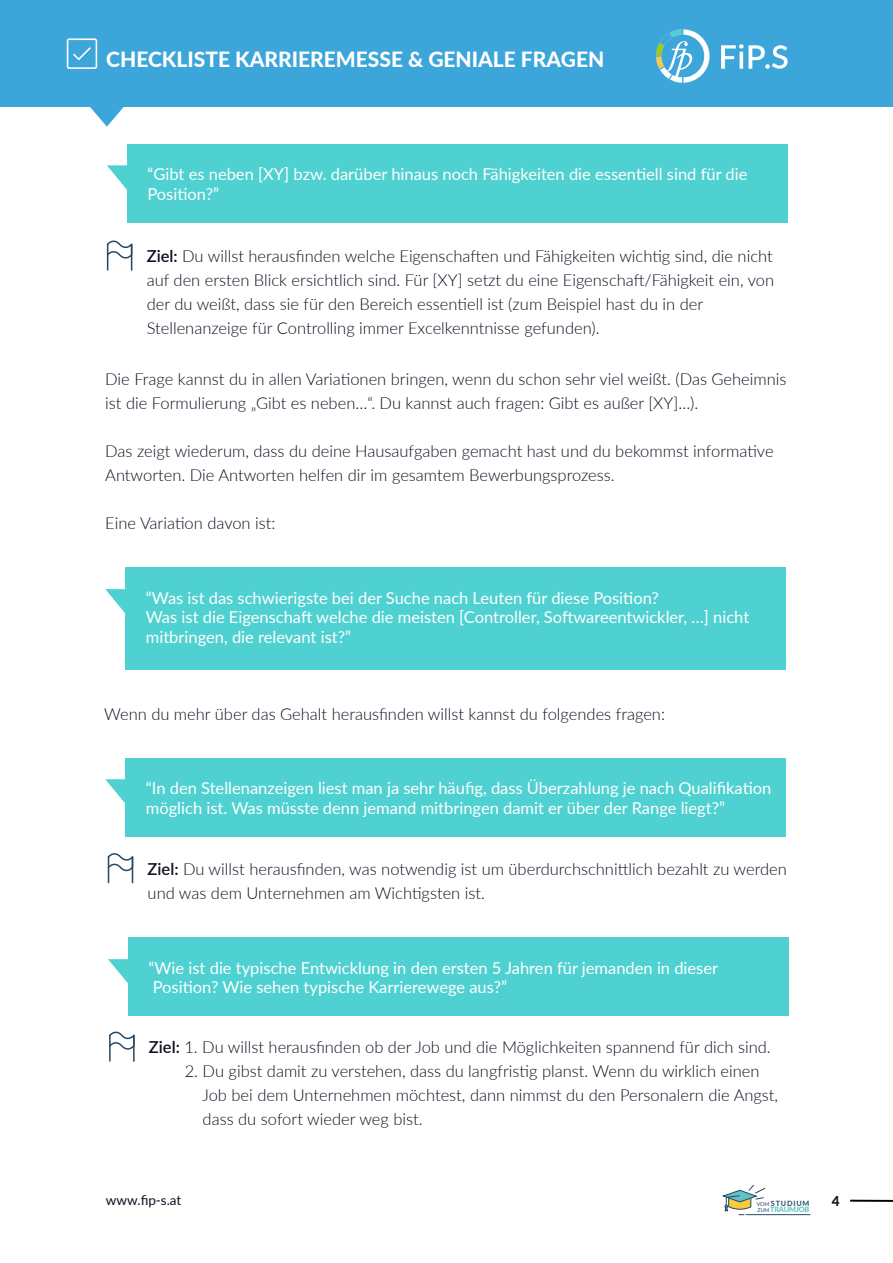
<style>
.page{position:relative;width:893px;height:1263px;background:#fff}
.page>*{position:absolute;margin:0;border:0;box-sizing:border-box;transform-origin:0 0}
.t1{font:800 21px "Lato";color:#fff}
.t2{font:300 16.5px/24px "Lato";color:#0d0f20}
.t3{font:16.5px/19.8px "Lato";color:#fff}
.t4{font:13.5px "Lato";color:#0d0f20}
.t5{font:800 13.5px "Lato";color:#0d0f20}
.t6{font:800 7.35px "Lato";letter-spacing:-.02em;color:#60c1c7}
.t7{font:700 7.35px "Lato";letter-spacing:.11em;color:#264663}
.t8{font:5.25px "Lato";color:#264663}
.s1{font-weight:600}
</style>
<div class="page">
<svg style="left:850px;top:1199px;width:43px;height:3px"></svg>
<div style="left:0;top:0;width:893px;height:106px;background:#3ca5d9"></div>
<svg style="left:82px;top:106px;width:49px;height:21px"></svg>
<hr style="left:746px;top:1214px;width:64px;height:1px;background:#264663">
<svg style="left:723px;top:1184px;width:43px;height:31px"></svg>
<img style="left:656px;top:29px;width:132px;height:54px">
<svg style="left:67px;top:38px;width:30px;height:31px"></svg>
<svg style="left:107px;top:241px;width:25px;height:30px"></svg>
<div style="left:125px;top:567px;width:661px;height:102px;background:#50d1d1"></div>
<svg style="left:105px;top:589px;width:20px;height:24px"></svg>
<div style="left:128px;top:937px;width:660px;height:79px;background:#50d1d1"></div>
<svg style="left:108px;top:959px;width:20px;height:24px"></svg>
<hr style="left:109px;top:1035px;width:2px;height:27px;background:#264763">
<svg style="left:109px;top:1032px;width:26px;height:18px"></svg>
<hr style="left:133px;top:1035px;width:2px;height:27px;background:#264763">
<div style="left:127px;top:144px;width:660px;height:79px;background:#50d1d1"></div>
<svg style="left:107px;top:165px;width:20px;height:25px"></svg>
<div style="left:125px;top:758px;width:661px;height:78px;background:#50d1d1"></div>
<svg style="left:105px;top:779px;width:20px;height:24px"></svg>
<svg style="left:108px;top:853px;width:25px;height:30px"></svg>
<p class="t1" style="left:106px;top:44px;width:499px">CHECKLISTE KARRIEREMESSE &amp; GENIALE FRAGEN</p>
<p class="t3" style="left:147px;top:163px;width:601px">“Gibt es neben [XY] bzw. darüber hinaus noch Fähigkeiten die essentiell sind für die<br>Position?”</p>
<p class="t2" style="left:147px;top:244px;width:629px"><span class="s1">Ziel:</span> Du willst herausfinden welche Eigenschaften und Fähigkeiten wichtig sind, die nicht auf den ersten Blick ersichtlich sind. Für [XY] setzt du eine Eigenschaft/Fähigkeit ein, von der du weißt, dass sie für den Bereich essentiell ist (zum Beispiel hast du in der Stellenanzeige für Controlling immer Excelkenntnisse gefunden).</p>
<p class="t2" style="left:105px;top:367px;width:683px">Die Frage kannst du in allen Variationen bringen, wenn du schon sehr viel weißt. (Das Geheimnis ist die Formulierung „Gibt es neben…“. Du kannst auch fragen: Gibt es außer [XY]…).</p>
<p class="t2" style="left:105px;top:439px;width:670px">Das zeigt wiederum, dass du deine Hausaufgaben gemacht hast und du bekommst informative<br>Antworten. Die Antworten helfen dir im gesamtem Bewerbungsprozess.</p>
<p class="t2" style="left:105px;top:511px;width:172px">Eine Variation davon ist:</p>
<p class="t3" style="left:146px;top:587px;width:605px">“Was ist das schwierigste bei der Suche nach Leuten für diese Position?<br>Was ist die Eigenschaft welche die meisten [Controller, Softwareentwickler, …] nicht mitbringen, die relevant ist?”</p>
<p class="t2" style="left:104px;top:702px;width:562px">Wenn du mehr über das Gehalt herausfinden willst kannst du folgendes fragen:</p>
<p class="t3" style="left:146px;top:777px;width:627px">“In den Stellenanzeigen liest man ja sehr häufig, dass Überzahlung je nach Qualifikation möglich ist. Was müsste denn jemand mitbringen damit er über der Range liegt?”</p>
<p class="t2" style="left:148px;top:856px;width:641px"><span class="s1">Ziel:</span> Du willst herausfinden, was notwendig ist um überdurchschnittlich bezahlt zu werden und was dem Unternehmen am Wichtigsten ist.</p>
<p class="t3" style="left:149px;top:957px;width:571px">“Wie ist die typische Entwicklung in den ersten 5 Jahren für jemanden in dieser<br>Position? Wie sehen typische Karrierewege aus?”</p>
<p class="t2" style="left:149px;top:1035px;width:623px"><span class="s1">Ziel:</span> 1. Du willst herausfinden ob der Job und die Möglichkeiten spannend für dich sind.</p>
<p class="t2" style="left:202px;top:1059px;width:577px;text-indent:-17px">2. Du gibst damit zu verstehen, dass du langfristig planst. Wenn du wirklich einen<br>Job bei dem Unternehmen möchtest, dann nimmst du den Personalern die Angst, dass du sofort wieder weg bist.</p>
<p class="t4" style="left:106px;top:1191px;width:77px">www.fip-s.at</p>
<p class="t8" style="left:757px;top:1200px;width:14px">VOM</p>
<p class="t5" style="left:832px;top:1191px;width:9px">4</p>
<p class="t8" style="left:758px;top:1206px;width:13px">ZUM</p>
<p class="t7" style="left:771px;top:1197px;width:40px">STUDIUM</p>
<p class="t6" style="left:770px;top:1204px;width:41px">TRAUMJOB</p>
</div>
